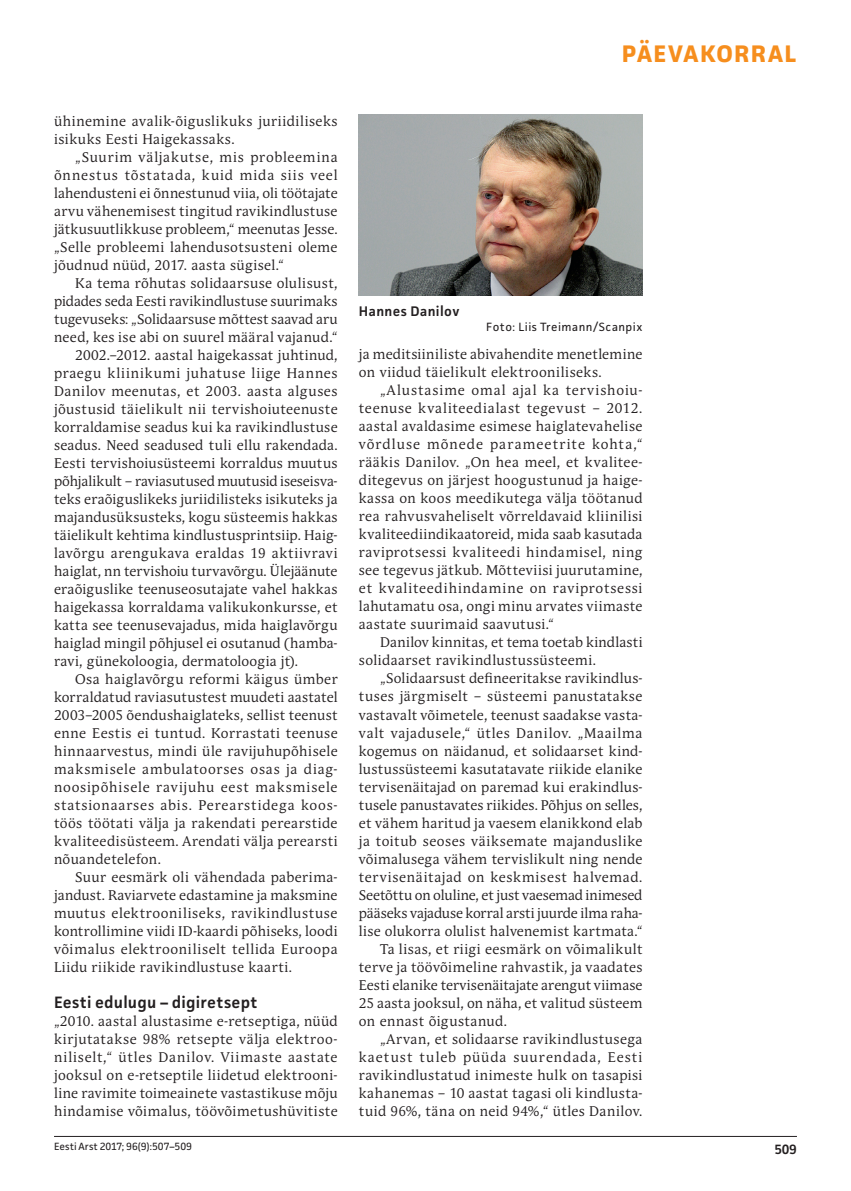
<style>
.page{position:relative;width:851px;height:1191px;background:#fff}
.page>*{position:absolute;margin:0;border:0;box-sizing:border-box;transform-origin:0 0}
.t1{font:700 24px "Facit";letter-spacing:.055em;color:#f68e1e}
.t2{font:600 16.5px "Facit";letter-spacing:.01em;color:#231f20}
.t3{font:13.95px/18px "Andulka Book Pro";letter-spacing:.03em;color:#231f20;text-align:justify}
.t4{font:13.95px "Andulka Book Pro";letter-spacing:.005em;color:#231f20}
.t5{font:13.95px/18px "Andulka Book Pro";letter-spacing:.05em;color:#231f20}
.t6{font:13.95px "Andulka Book Pro";letter-spacing:.055em;color:#231f20}
.t7{font:13.95px "Andulka Book Pro";color:#231f20}
.t8{font:13.95px "Andulka Book Pro";letter-spacing:.06em;color:#231f20}
.t9{font:13.95px "Andulka Book Pro";letter-spacing:.01em;color:#231f20}
.t10{font:13.95px "Andulka Book Pro";letter-spacing:-.005em;color:#231f20}
.t11{font:13.95px "Andulka Book Pro";letter-spacing:.065em;color:#231f20}
.t12{font:13.95px "Andulka Book Pro";letter-spacing:.08em;color:#231f20}
.t13{font:600 13.95px "Facit";letter-spacing:.03em;color:#231f20}
.t14{font:600 13.5px "Facit";color:#231f20}
.t15{font:12px "Facit";letter-spacing:.04em;color:#231f20}
.t16{font:10.5px "Facit";color:#231f20}
</style>
<div class="page">
<hr style="left:54px;top:1136px;width:742px;height:1px;background:#231f20">
<img style="left:359px;top:115px;width:283px;height:181px">
<h1 class="t1" style="left:621px;top:39px;width:176px">PÄEVAKORRAL</h1>
<p class="t5" style="left:54px;top:112px;width:285px">ühinemine avalik-õiguslikuks juriidiliseks isikuks Eesti Haigekassaks.</p>
<p class="t3" style="left:54px;top:148px;width:285px;text-indent:21px">„Suurim väljakutse, mis probleemina õnnestus tõstatada, kuid mida siis veel lahendusteni ei õnnestunud viia, oli töötajate arvu vähenemisest tingitud ravikindlustuse jätkusuutlikkuse probleem,“ meenutas Jesse. „Selle probleemi lahendusotsusteni oleme jõudnud nüüd, 2017. aasta sügisel.“</p>
<p class="t3" style="left:75px;top:274px;width:264px">Ka tema rõhutas solidaarsuse olulisust,</p>
<p class="t9" style="left:54px;top:292px;width:285px">pidades seda Eesti ravikindlustuse suurimaks</p>
<p class="t4" style="left:54px;top:310px;width:285px">tugevuseks: „Solidaarsuse mõttest saavad aru</p>
<p class="t3" style="left:54px;top:328px;width:285px">need, kes ise abi on suurel määral vajanud.“</p>
<p class="t3" style="left:75px;top:346px;width:264px">2002.–2012. aastal haigekassat juhtinud,</p>
<p class="t11" style="left:54px;top:364px;width:285px">praegu kliinikumi juhatuse liige Hannes</p>
<p class="t3" style="left:54px;top:382px;width:285px">Danilov meenutas, et 2003. aasta alguses</p>
<p class="t3" style="left:54px;top:400px;width:285px">jõustusid täielikult nii tervishoiuteenuste</p>
<p class="t3" style="left:54px;top:418px;width:285px">korraldamise seadus kui ka ravikindlustuse</p>
<p class="t3" style="left:54px;top:436px;width:285px">seadus. Need seadused tuli ellu rakendada.</p>
<p class="t3" style="left:54px;top:454px;width:285px">Eesti tervishoiusüsteemi korraldus muutus</p>
<p class="t7" style="left:54px;top:472px;width:285px">põhjalikult – raviasutused muutusid iseseisva-</p>
<p class="t3" style="left:54px;top:490px;width:285px">teks eraõiguslikeks juriidilisteks isikuteks ja</p>
<p class="t3" style="left:54px;top:508px;width:285px">majandusüksusteks, kogu süsteemis hakkas</p>
<p class="t3" style="left:54px;top:526px;width:285px">täielikult kehtima kindlustusprintsiip. Haig-</p>
<p class="t6" style="left:54px;top:544px;width:285px">lavõrgu arengukava eraldas 19 aktiivravi</p>
<p class="t4" style="left:54px;top:562px;width:285px">haiglat, nn tervishoiu turvavõrgu. Ülejäänute</p>
<p class="t3" style="left:54px;top:580px;width:285px">eraõiguslike teenuseosutajate vahel hakkas</p>
<p class="t3" style="left:54px;top:598px;width:285px">haigekassa korraldama valikukonkursse, et</p>
<p class="t3" style="left:54px;top:616px;width:285px">katta see teenusevajadus, mida haiglavõrgu</p>
<p class="t3" style="left:54px;top:634px;width:285px">haiglad mingil põhjusel ei osutanud (hamba-</p>
<p class="t3" style="left:54px;top:652px;width:245px">ravi, günekoloogia, dermatoloogia jt).</p>
<p class="t3" style="left:75px;top:670px;width:264px">Osa haiglavõrgu reformi käigus ümber</p>
<p class="t3" style="left:54px;top:688px;width:285px">korraldatud raviasutustest muudeti aastatel</p>
<p class="t3" style="left:54px;top:706px;width:285px">2003–2005 õendushaiglateks, sellist teenust</p>
<p class="t3" style="left:54px;top:724px;width:285px">enne Eestis ei tuntud. Korrastati teenuse</p>
<p class="t3" style="left:54px;top:742px;width:285px">hinnaarvestus, mindi üle ravijuhupõhisele</p>
<p class="t6" style="left:54px;top:760px;width:285px">maksmisele ambulatoorses osas ja diag-</p>
<p class="t8" style="left:54px;top:778px;width:285px">noosipõhisele ravijuhu eest maksmisele</p>
<p class="t8" style="left:54px;top:796px;width:285px">statsionaarses abis. Perearstidega koos-</p>
<p class="t3" style="left:54px;top:814px;width:285px">töös töötati välja ja rakendati perearstide</p>
<p class="t3" style="left:54px;top:831px;width:285px">kvaliteedisüsteem. Arendati välja perearsti</p>
<p class="t3" style="left:54px;top:849px;width:108px">nõuandetelefon.</p>
<p class="t3" style="left:75px;top:867px;width:264px">Suur eesmärk oli vähendada paberima-</p>
<p class="t3" style="left:54px;top:885px;width:285px">jandust. Raviarvete edastamine ja maksmine</p>
<p class="t6" style="left:54px;top:904px;width:285px">muutus elektrooniliseks, ravikindlustuse</p>
<p class="t3" style="left:54px;top:921px;width:285px">kontrollimine viidi ID-kaardi põhiseks, loodi</p>
<p class="t3" style="left:54px;top:939px;width:285px">võimalus elektrooniliselt tellida Euroopa</p>
<p class="t3" style="left:54px;top:957px;width:239px">Liidu riikide ravikindlustuse kaarti.</p>
<p class="t2" style="left:54px;top:992px;width:205px">Eesti edulugu – digiretsept</p>
<p class="t3" style="left:54px;top:1012px;width:285px">„2010. aastal alustasime e-retseptiga, nüüd kirjutatakse 98% retsepte välja elektroo&shy;niliselt,“ ütles Danilov. Viimaste aastate jooksul on e-retseptile liidetud elektrooni&shy;line ravimite toimeainete vastastikuse mõju hindamise võimalus, töövõimetushüvitiste</p>
<p class="t16" style="left:54px;top:1139px;width:139px">Eesti Arst 2017; 96(9):507–509</p>
<p class="t13" style="left:359px;top:303px;width:102px">Hannes Danilov</p>
<p class="t15" style="left:486px;top:319px;width:158px">Foto: Liis Treimann/Scanpix</p>
<p class="t3" style="left:359px;top:346px;width:285px">ja meditsiiniliste abivahendite menetlemine on viidud täielikult elektrooniliseks.</p>
<p class="t3" style="left:359px;top:381px;width:285px;text-indent:21px">„Alustasime omal ajal ka tervishoiu&shy;teenuse kvaliteedialast tegevust – 2012. aastal avaldasime esimese haiglatevahelise võrdluse mõnede parameetrite kohta,“ rääkis Danilov. „On hea meel, et kvalitee&shy;ditegevus on järjest hoogustunud ja haige&shy;kassa on koos meedikutega välja töötanud rea rahvusvaheliselt võrreldavaid kliinilisi kvaliteediindikaatoreid, mida saab kasutada raviprotsessi kvaliteedi hindamisel, ning see tegevus jätkub. Mõtteviisi juurutamine, et kvaliteedihindamine on raviprotsessi lahutamatu osa, ongi minu arvates viimaste aastate suurimaid saavutusi.“</p>
<p class="t3" style="left:359px;top:633px;width:285px;text-indent:21px">Danilov kinnitas, et tema toetab kindlasti solidaarset ravikindlustussüsteemi.</p>
<p class="t3" style="left:380px;top:669px;width:264px">„Solidaarsust defineeritakse ravikindlus-</p>
<p class="t3" style="left:359px;top:687px;width:285px">tuses järgmiselt – süsteemi panustatakse</p>
<p class="t3" style="left:359px;top:705px;width:285px">vastavalt võimetele, teenust saadakse vasta-</p>
<p class="t5" style="left:359px;top:723px;width:285px">valt vajadusele,“ ütles Danilov. „Maailma</p>
<p class="t3" style="left:359px;top:741px;width:285px">kogemus on näidanud, et solidaarset kind-</p>
<p class="t3" style="left:359px;top:759px;width:285px">lustussüsteemi kasutatavate riikide elanike</p>
<p class="t3" style="left:359px;top:777px;width:285px">tervisenäitajad on paremad kui erakindlus-</p>
<p class="t4" style="left:359px;top:796px;width:285px">tusele panustavates riikides. Põhjus on selles,</p>
<p class="t3" style="left:359px;top:813px;width:285px">et vähem haritud ja vaesem elanikkond elab</p>
<p class="t3" style="left:359px;top:831px;width:285px">ja toitub seoses väiksemate majanduslike</p>
<p class="t3" style="left:359px;top:849px;width:285px">võimalusega vähem tervislikult ning nende</p>
<p class="t5" style="left:359px;top:867px;width:285px">tervisenäitajad on keskmisest halvemad.</p>
<p class="t10" style="left:359px;top:886px;width:285px">Seetõttu on oluline, et just vaesemad inimesed</p>
<p class="t7" style="left:359px;top:904px;width:285px">pääseks vajaduse korral arsti juurde ilma raha-</p>
<p class="t3" style="left:359px;top:921px;width:285px">lise olukorra olulist halvenemist kartmata.“</p>
<p class="t3" style="left:380px;top:939px;width:264px">Ta lisas, et riigi eesmärk on võimalikult</p>
<p class="t3" style="left:359px;top:957px;width:285px">terve ja töövõimeline rahvastik, ja vaadates</p>
<p class="t4" style="left:359px;top:976px;width:285px">Eesti elanike tervisenäitajate arengut viimase</p>
<p class="t3" style="left:359px;top:993px;width:285px">25 aasta jooksul, on näha, et valitud süsteem</p>
<p class="t3" style="left:359px;top:1011px;width:149px">on ennast õigustanud.</p>
<p class="t3" style="left:380px;top:1029px;width:264px">„Arvan, et solidaarse ravikindlustusega</p>
<p class="t12" style="left:359px;top:1048px;width:285px">kaetust tuleb püüda suurendada, Eesti</p>
<p class="t3" style="left:359px;top:1065px;width:285px">ravikindlustatud inimeste hulk on tasapisi</p>
<p class="t3" style="left:359px;top:1083px;width:285px">kahanemas – 10 aastat tagasi oli kindlusta-</p>
<p class="t3" style="left:359px;top:1101px;width:285px">tuid 96%, täna on neid 94%,“ ütles Danilov.</p>
<p class="t14" style="left:774px;top:1140px;width:24px">509</p>
</div>
